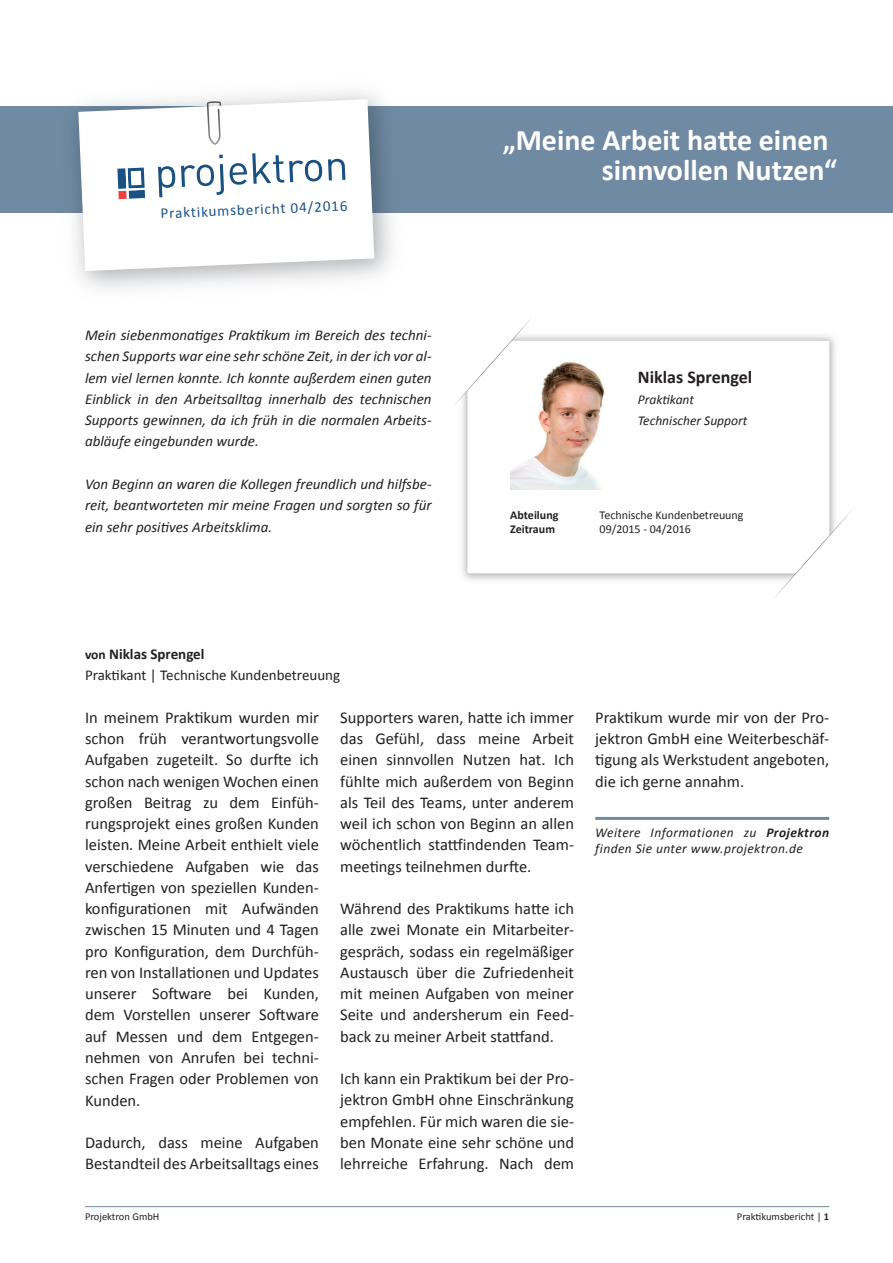
<style>
.page{position:relative;width:893px;height:1263px;background:#fff}
.page>*{position:absolute;margin:0;border:0;box-sizing:border-box;transform-origin:0 0}
.t1{font:700 30px/30px "Calibri";color:#fff;text-align:right}
.t2{font:700 18px "Calibri";color:#231f20}
.t3{font:16.5px/21.3px "Calibri";color:#231f20;text-align:justify}
.t4{font:italic 15px/21.3px "Calibri";color:#231f20;text-align:justify}
.t5{font:15px/21.3px "Calibri";color:#231f20}
.t6{font:15px "Calibri";color:#1a5183}
.t7{font:italic 13.5px/16.2px "Calibri";letter-spacing:.03em;color:#231f20}
.t8{font:italic 13.5px/21.3px "Calibri";color:#231f20}
.t9{font:12px "Calibri";color:#231f20}
.t10{font:700 12px "Calibri";color:#231f20}
.t11{font:10.5px "Calibri";color:#231f20}
.s1{font-weight:700;font-size:13.5px}
.s2{font-weight:700}
</style>
<div class="page">
<hr style="left:85px;top:1206px;width:744px;height:1px;background:#6f8aa2">
<div style="left:0;top:106px;width:893px;height:107px;background:#6f8aa2"></div>
<svg style="left:78px;top:99px;width:296px;height:172px;fill:#fff"></svg>
<svg style="left:117px;top:166px;width:58px;height:33px;background:#adbbcc"></svg>
<svg style="left:181px;top:153px;width:141px;height:42px;background:#d5dfe8"></svg>
<svg style="left:328px;top:159px;width:17px;height:21px"></svg>
<svg style="left:207px;top:101px;width:14px;height:44px"></svg>
<img style="left:462px;top:335px;width:373px;height:246px">
<svg style="left:467px;top:340px;width:362px;height:234px"></svg>
<svg style="left:772px;top:508px;width:80px;height:90px"></svg>
<svg style="left:454px;top:319px;width:79px;height:89px"></svg>
<img style="left:510px;top:361px;width:107px;height:128px">
<hr style="left:595px;top:817px;width:234px;height:3px;background:#6f8aa2">
<p class="t6" style="left:160px;top:205px;width:188px;rotate:-3deg">Praktikumsbericht 04/2016</p>
<p class="t4" style="left:85px;top:324px;width:348px">Mein siebenmonatiges Praktikum im Bereich des techni&shy;schen Supports war eine sehr schöne Zeit, in der ich vor al&shy;lem viel lernen konnte. Ich konnte außerdem einen guten Einblick in den Arbeitsalltag innerhalb des technischen Supports gewinnen, da ich früh in die normalen Arbeits&shy;abläufe eingebunden wurde.</p>
<p class="t4" style="left:85px;top:473px;width:348px">Von Beginn an waren die Kollegen freundlich und hilfsbe&shy;reit, beantworteten mir meine Fragen und sorgten so für ein sehr positives Arbeitsklima.</p>
<p class="t5" style="left:85px;top:643px;width:257px"><span class="s1">von</span> <span class="s2">Niklas Sprengel<br></span>Praktikant | Technische Kundenbetreuung</p>
<h1 class="t1" style="left:503px;top:125px;width:336px">„Meine Arbeit hatte einen sinnvollen Nutzen“</h1>
<p class="t2" style="left:638px;top:365px;width:116px">Niklas Sprengel</p>
<p class="t8" style="left:638px;top:388px;width:111px">Praktikant<br>Technischer Support</p>
<p class="t10" style="left:510px;top:508px;width:50px">Abteilung</p>
<p class="t9" style="left:600px;top:508px;width:145px">Technische Kundenbetreuung</p>
<p class="t10" style="left:510px;top:521px;width:46px">Zeitraum</p>
<p class="t9" style="left:600px;top:521px;width:93px">09/2015 - 04/2016</p>
<p class="t3" style="left:85px;top:707px;width:235px">In meinem Praktikum wurden mir schon früh verantwortungsvolle Aufgaben zugeteilt. So durfte ich schon nach wenigen Wochen einen großen Beitrag zu dem Einfüh&shy;rungsprojekt eines großen Kunden leisten. Meine Arbeit enthielt viele verschiedene Aufgaben wie das Anfertigen von speziellen Kunden&shy;konfigurationen mit Aufwänden zwischen 15 Minuten und 4 Tagen pro Konfiguration, dem Durchfüh&shy;ren von Installationen und Updates unserer Software bei Kunden, dem Vorstellen unserer Software auf Messen und dem Entgegen&shy;nehmen von Anrufen bei techni&shy;schen Fragen oder Problemen von Kunden.</p>
<p class="t3" style="left:85px;top:1132px;width:235px">Dadurch, dass meine Aufgaben<br>Bestandteil des Arbeitsalltags eines</p>
<p class="t11" style="left:85px;top:1210px;width:76px">Projektron GmbH</p>
<p class="t3" style="left:340px;top:707px;width:235px">Supporters waren, hatte ich immer das Gefühl, dass meine Arbeit einen sinnvollen Nutzen hat. Ich fühlte mich außerdem von Beginn als Teil des Teams, unter anderem weil ich schon von Beginn an allen wöchentlich stattfindenden Team&shy;meetings teilnehmen durfte.</p>
<p class="t3" style="left:340px;top:898px;width:235px">Während des Praktikums hatte ich alle zwei Monate ein Mitarbeiter&shy;gespräch, sodass ein regelmäßiger Austausch über die Zufriedenheit mit meinen Aufgaben von meiner Seite und andersherum ein Feed&shy;back zu meiner Arbeit stattfand.</p>
<p class="t3" style="left:340px;top:1068px;width:235px">Ich kann ein Praktikum bei der Pro&shy;jektron GmbH ohne Einschränkung empfehlen. Für mich waren die sie&shy;ben Monate eine sehr schöne und lehrreiche Erfahrung. Nach dem</p>
<p class="t3" style="left:595px;top:707px;width:235px">Praktikum wurde mir von der Pro&shy;jektron GmbH eine Weiterbeschäf&shy;tigung als Werkstudent angeboten, die ich gerne annahm.</p>
<p class="t7" style="left:595px;top:824px;width:235px">Weitere Informationen zu <span class="s2">Projektron </span>finden Sie unter www.projektron.de</p>
<p class="t11" style="left:737px;top:1210px;width:94px">Praktikumsbericht | <span class="s2">1</span></p>
</div>
